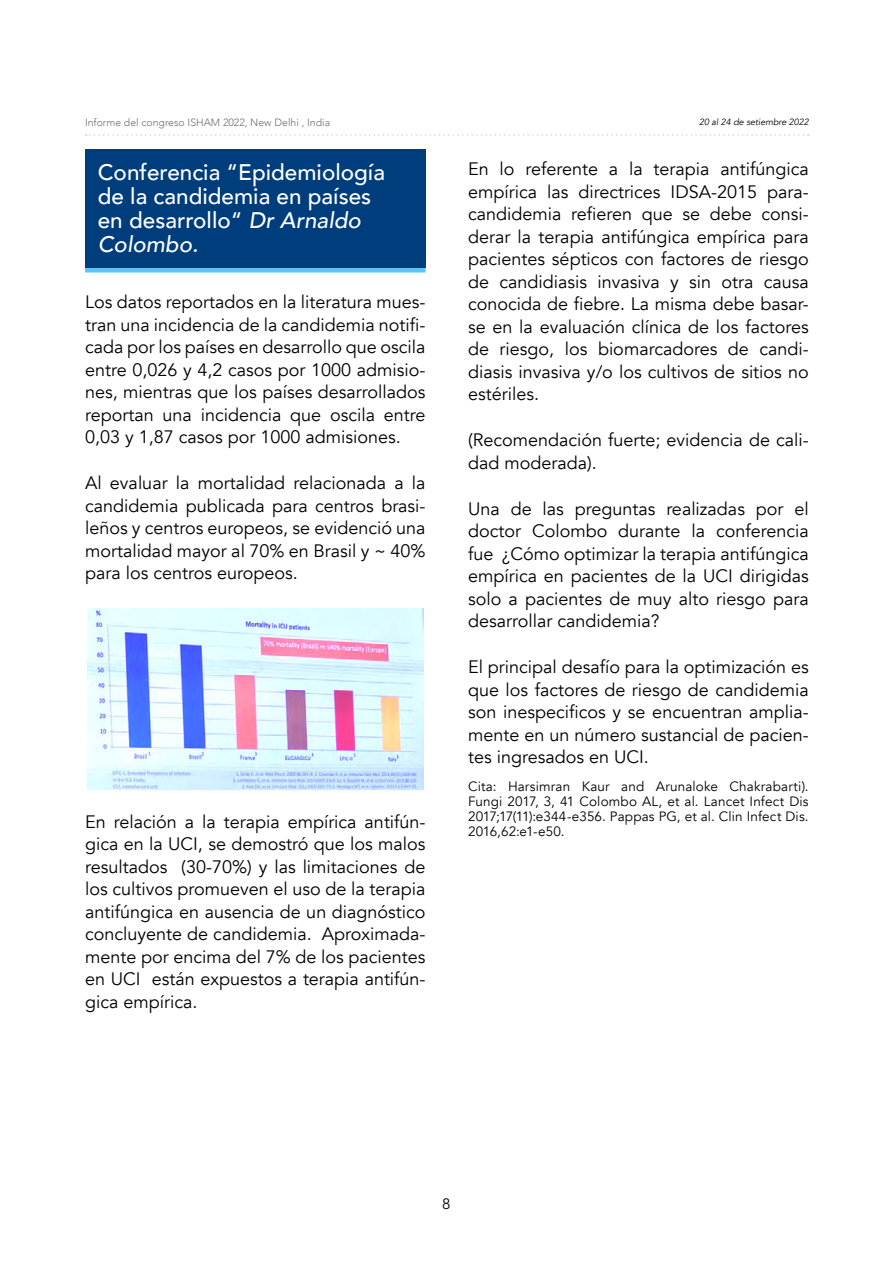
<style>
.page{position:relative;width:893px;height:1263px;background:#fff}
.page>*{position:absolute;margin:0;border:0;box-sizing:border-box;transform-origin:0 0}
.t1{font:500 22.5px/24px "Avenir";color:#fff}
.t2{font:18px/22.5px "Avenir";color:#000;text-align:justify}
.t3{font:15px "Avenir";color:#000}
.t4{font:13.5px/15px "Avenir";letter-spacing:.005em;color:#000;text-align:justify}
.t5{font:300 10.5px "Avenir";color:#706f6f}
.t6{font:italic 9px "Avenir";color:#000}
.s1{font-style:italic}
</style>
<div class="page">
<svg style="left:86px;top:134px;width:723px;height:2px"></svg>
<div style="left:85px;top:149px;width:341px;height:119px;background:#003d7c"></div>
<hr style="left:85px;top:268px;width:341px;height:4px;background:#5bc5f2">
<img style="left:87px;top:608px;width:336px;height:182px">
<p class="t5" style="left:85px;top:117px;width:247px">Informe del congreso ISHAM 2022, New Delhi , India</p>
<p class="t6" style="left:699px;top:116px;width:111px">20 al 24 de setiembre 2022</p>
<p class="t1" style="left:98px;top:159px;width:289px">Conferencia “Epidemiología de la candidemia en países en desarrollo“ <span class="s1">Dr Arnaldo<br>Colombo.</span></p>
<p class="t2" style="left:85px;top:291px;width:342px">Los datos reportados en la literatura mues&shy;tran una incidencia de la candidemia notifi&shy;cada por los países en desarrollo que oscila entre 0,026 y 4,2 casos por 1000 admisio&shy;nes, mientras que los países desarrollados reportan una incidencia que oscila entre 0,03 y 1,87 casos por 1000 admisiones.</p>
<p class="t2" style="left:85px;top:472px;width:342px">Al evaluar la mortalidad relacionada a la candidemia publicada para centros brasi&shy;leños y centros europeos, se evidenció una mortalidad mayor al 70% en Brasil y ~ 40% para los centros europeos.</p>
<p class="t2" style="left:85px;top:810px;width:342px">En relación a la terapia empírica antifún&shy;gica en la UCI, se demostró que los malos resultados (30-70%) y las limitaciones de los cultivos promueven el uso de la terapia antifúngica en ausencia de un diagnóstico concluyente de candidemia. Aproximada&shy;mente por encima del 7% de los pacientes en UCI están expuestos a terapia antifún&shy;gica empírica.</p>
<p class="t2" style="left:468px;top:158px;width:342px">En lo referente a la terapia antifúngica empírica las directrices IDSA-2015 para&shy;candidemia refieren que se debe consi&shy;derar la terapia antifúngica empírica para pacientes sépticos con factores de riesgo de candidiasis invasiva y sin otra causa conocida de fiebre. La misma debe basar&shy;se en la evaluación clínica de los factores de riesgo, los biomarcadores de candi&shy;diasis invasiva y/o los cultivos de sitios no estériles.</p>
<p class="t2" style="left:468px;top:429px;width:342px">(Recomendación fuerte; evidencia de cali&shy;dad moderada).</p>
<p class="t2" style="left:468px;top:497px;width:342px">Una de las preguntas realizadas por el doctor Colombo durante la conferencia fue ¿Cómo optimizar la terapia antifúngica empírica en pacientes de la UCI dirigidas solo a pacientes de muy alto riesgo para desarrollar candidemia?</p>
<p class="t2" style="left:468px;top:656px;width:342px">El principal desafío para la optimización es que los factores de riesgo de candidemia son inespecificos y se encuentran amplia&shy;mente en un número sustancial de pacien&shy;tes ingresados en UCI.</p>
<p class="t4" style="left:468px;top:779px;width:342px">Cita: Harsimran Kaur and Arunaloke Chakrabarti).<br>Fungi 2017, 3, 41 Colombo AL, et al. Lancet Infect Dis 2017;17(11):e344-e356. Pappas PG, et al. Clin Infect Dis.<br>2016,62:e1-e50.</p>
<p class="t3" style="left:442px;top:1194px;width:10px">8</p>
</div>
